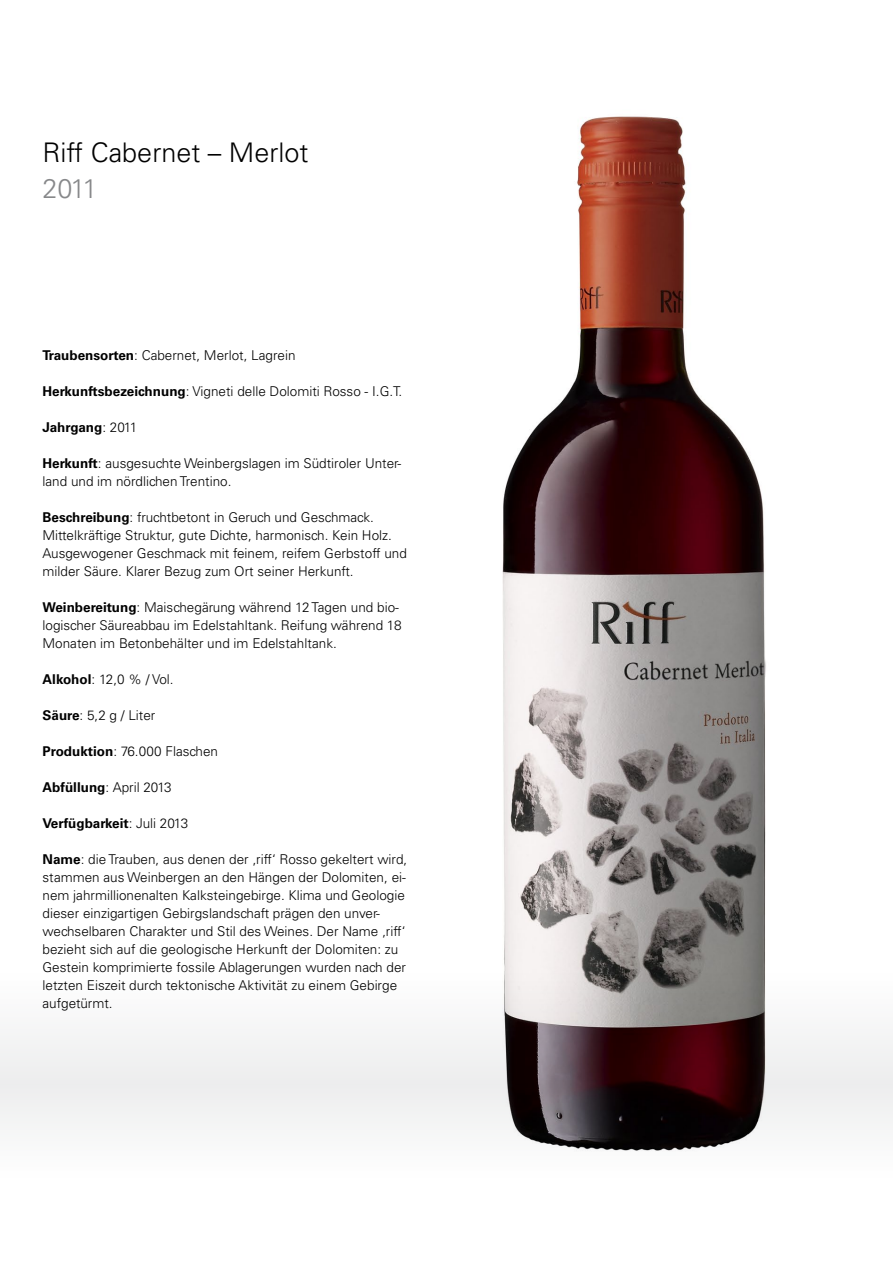
<style>
.page{position:relative;width:893px;height:1263px;background:#fff}
.page>*{position:absolute;margin:0;border:0;box-sizing:border-box;transform-origin:0 0}
.t1{font:300 27px "Univers LT Std";color:#000}
.t2{font:300 27px "Univers LT Std";color:#87888a}
.t3{font:300 13.5px/18px "Univers LT Std";color:#000}
.t4{font:700 13.5px "Univers LT Std";color:#000}
.s1{font-weight:700}
.s2{font-weight:300}
</style>
<div class="page">
<img style="left:459px;top:116px;width:345px;height:1035px">
<h1 class="t1" style="left:43px;top:136px;width:267px">Riff Cabernet – Merlot</h1>
<h1 class="t2" style="left:43px;top:172px;width:56px">2011</h1>
<p class="t3" style="left:43px;top:346px;width:254px"><span class="s1">Traubensorten</span>: Cabernet, Merlot, Lagrein</p>
<p class="t3" style="left:43px;top:382px;width:361px"><span class="s1">Herkunftsbezeichnung</span>: Vigneti delle Dolomiti Rosso - I.G.T.</p>
<p class="t4" style="left:43px;top:419px;width:96px">Jahrgang<span class="s2">: 2011</span></p>
<p class="t3" style="left:43px;top:454px;width:360px"><span class="s1">Herkunft</span>: ausgesuchte Weinbergslagen im Südtiroler Unter&shy;land und im nördlichen Trentino.</p>
<p class="t3" style="left:43px;top:508px;width:366px"><span class="s1">Beschreibung</span>: fruchtbetont in Geruch und Geschmack.<br>Mittelkräftige Struktur, gute Dichte, harmonisch. Kein Holz.<br>Ausgewogener Geschmack mit feinem, reifem Gerbstoff und milder Säure. Klarer Bezug zum Ort seiner Herkunft.</p>
<p class="t3" style="left:43px;top:598px;width:360px"><span class="s1">Weinbereitung</span>: Maischegärung während 12 Tagen und bio&shy;logischer Säureabbau im Edelstahltank. Reifung während 18<br>Monaten im Betonbehälter und im Edelstahltank.</p>
<p class="t3" style="left:43px;top:670px;width:133px"><span class="s1">Alkohol</span>: 12,0 % / Vol.</p>
<p class="t3" style="left:43px;top:706px;width:114px"><span class="s1">Säure</span>: 5,2 g / Liter</p>
<p class="t3" style="left:43px;top:742px;width:177px"><span class="s1">Produktion</span>: 76.000 Flaschen</p>
<p class="t3" style="left:43px;top:778px;width:131px"><span class="s1">Abfüllung</span>: April 2013</p>
<p class="t4" style="left:43px;top:815px;width:147px">Verfügbarkeit<span class="s2">: Juli 2013</span></p>
<p class="t3" style="left:43px;top:850px;width:366px"><span class="s1">Name</span>: die Trauben, aus denen der ‚riff‘ Rosso gekeltert wird, stammen aus Weinbergen an den Hängen der Dolomiten, ei&shy;nem jahrmillionenalten Kalksteingebirge. Klima und Geologie dieser einzigartigen Gebirgslandschaft prägen den unver&shy;wechselbaren Charakter und Stil des Weines. Der Name ‚riff‘ bezieht sich auf die geologische Herkunft der Dolomiten: zu Gestein komprimierte fossile Ablagerungen wurden nach der letzten Eiszeit durch tektonische Aktivität zu einem Gebirge aufgetürmt.</p>
</div>
